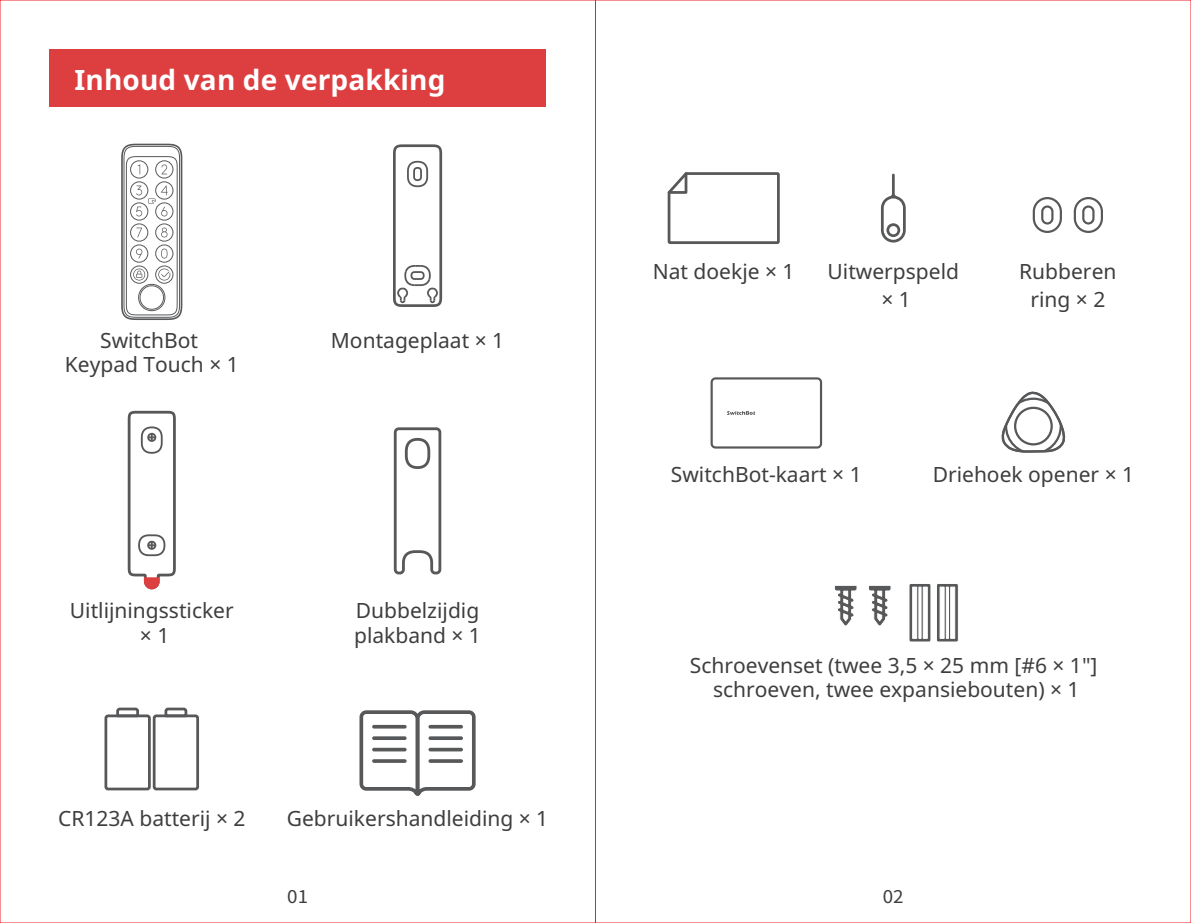
<style>
.page{position:relative;width:1191px;height:923px;background:#fff}
.page>*{position:absolute;margin:0;border:0;box-sizing:border-box;transform-origin:0 0}
.t1{font:700 28px "Noto Sans";letter-spacing:.005em;color:#fff}
.t2{font:21px/24.5px "Noto Sans";color:#3e3e3f;text-align:center}
.t3{font:17.5px "Noto Sans JP";color:#3e3e3f;scale:1.07 1}
</style>
<div class="page">
<div style="left:50px;top:50px;width:496px;height:57px;background:#dd3f41"></div>
<svg style="left:121px;top:143px;width:62px;height:177px"></svg>
<svg style="left:359px;top:710px;width:117px;height:86px"></svg>
<svg style="left:393px;top:144px;width:49px;height:163px"></svg>
<svg style="left:127px;top:410px;width:49px;height:180px"></svg>
<svg style="left:393px;top:427px;width:49px;height:148px"></svg>
<div style="left:153px;top:714px;width:46px;height:76px;border:3px solid #57585a;border-radius:2px"></div>
<svg style="left:163px;top:707px;width:26px;height:11px"></svg>
<div style="left:104px;top:714px;width:47px;height:76px;border:3px solid #57585a;border-radius:2px"></div>
<svg style="left:115px;top:707px;width:25px;height:11px"></svg>
<div style="left:710px;top:377px;width:112px;height:71px;border:2px solid #57585a;border-radius:4px"></div>
<svg style="left:727px;top:411px;width:28px;height:4px"></svg>
<svg style="left:881px;top:174px;width:24px;height:68px"></svg>
<svg style="left:667px;top:172px;width:113px;height:72px"></svg>
<div style="left:1032px;top:197px;width:30px;height:36px;border:2px solid #57585a;border-radius:14px"></div>
<div style="left:1041px;top:205px;width:12px;height:19px;border:2px solid #57585a;border-radius:5px"></div>
<div style="left:1073px;top:197px;width:30px;height:36px;border:2px solid #57585a;border-radius:14px"></div>
<div style="left:1082px;top:205px;width:12px;height:19px;border:2px solid #57585a;border-radius:5px"></div>
<svg style="left:835px;top:585px;width:22px;height:41px"></svg>
<svg style="left:869px;top:585px;width:22px;height:41px"></svg>
<svg style="left:909px;top:584px;width:49px;height:58px"></svg>
<svg style="left:1001px;top:391px;width:65px;height:62px"></svg>
<h1 class="t1" style="left:74px;top:60px;width:372px">Inhoud van de verpakking</h1>
<p class="t2" style="left:65px;top:328px;width:175px">SwitchBot<br>Keypad Touch × 1</p>
<p class="t2" style="left:331px;top:328px;width:175px">Montageplaat × 1</p>
<p class="t2" style="left:70px;top:598px;width:165px">Uitlijningssticker × 1</p>
<p class="t2" style="left:354px;top:598px;width:128px;text-align:left">Dubbelzijdig plakband × 1</p>
<p class="t2" style="left:58px;top:806px;width:189px">CR123A batterij × 2</p>
<p class="t2" style="left:287px;top:806px;width:263px">Gebruikershandleiding × 1</p>
<p class="t2" style="left:653px;top:260px;width:143px">Nat doekje × 1</p>
<p class="t2" style="left:827px;top:258px;width:133px;line-height:28px">Uitwerpspeld × 1</p>
<p class="t2" style="left:1019px;top:258px;width:99px;line-height:28px">Rubberen ring × 2</p>
<p class="t2" style="left:671px;top:462px;width:192px">SwitchBot-kaart × 1</p>
<p class="t2" style="left:932px;top:462px;width:203px">Driehoek opener × 1</p>
<p class="t2" style="left:690px;top:653px;width:409px">Schroevenset (twee 3,5 × 25 mm [#6 × 1"] schroeven, twee expansiebouten) × 1</p>
<p class="t3" style="left:287px;top:887px;width:21px">01</p>
<p class="t3" style="left:882px;top:887px;width:21px">02</p>
</div>
